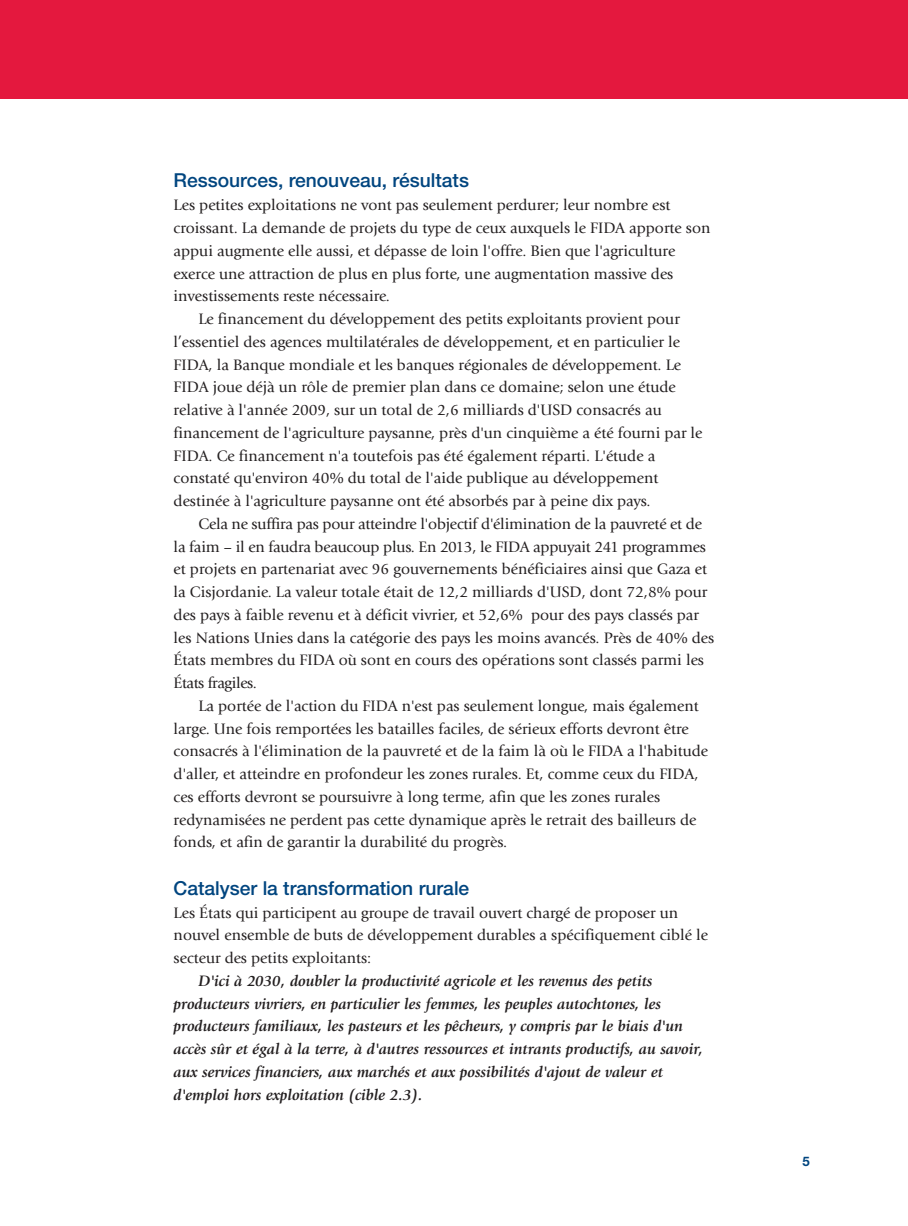
<style>
.page{position:relative;width:908px;height:1226px;background:#fff}
.page>*{position:absolute;margin:0;border:0;box-sizing:border-box;transform-origin:0 0}
.t1{font:500 19.25px "Helvetica Neue";color:#01457f}
.t2{font:15.75px/22.8px "Giovanni";color:#231f20}
.t3{font:italic 700 15.75px/22.8px "Giovanni";color:#231f20}
.t4{font:15.75px "Giovanni";letter-spacing:-.025em;color:#231f20}
.t5{font:700 13.12px "Helvetica Neue";color:#01457f}
</style>
<div class="page">
<div style="left:0;top:0;width:908px;height:98px;background:#e4183e"></div>
<p class="t1" style="left:174px;top:174px;width:297px">Ressources, renouveau, résultats</p>
<p class="t2" style="left:174px;top:195px;width:498px">Les petites exploitations ne vont pas seulement perdurer; leur nombre est</p>
<p class="t2" style="left:174px;top:218px;width:538px">croissant. La demande de projets du type de ceux auxquels le FIDA apporte son</p>
<p class="t2" style="left:174px;top:240px;width:503px">appui augmente elle aussi, et dépasse de loin l'offre. Bien que l'agriculture</p>
<p class="t2" style="left:174px;top:263px;width:501px">exerce une attraction de plus en plus forte, une augmentation massive des</p>
<p class="t2" style="left:174px;top:286px;width:218px">investissements reste nécessaire.</p>
<p class="t2" style="left:198px;top:309px;width:483px">Le financement du développement des petits exploitants provient pour</p>
<p class="t2" style="left:174px;top:331px;width:508px">l’essentiel des agences multilatérales de développement, et en particulier le</p>
<p class="t2" style="left:174px;top:354px;width:509px">FIDA, la Banque mondiale et les banques régionales de développement. Le</p>
<p class="t2" style="left:174px;top:377px;width:503px">FIDA joue déjà un rôle de premier plan dans ce domaine; selon une étude</p>
<p class="t2" style="left:174px;top:399px;width:489px">relative à l'année 2009, sur un total de 2,6 milliards d'USD consacrés au</p>
<p class="t2" style="left:174px;top:422px;width:530px">financement de l'agriculture paysanne, près d'un cinquième a été fourni par le</p>
<p class="t2" style="left:174px;top:445px;width:483px">FIDA. Ce financement n'a toutefois pas été également réparti. L'étude a</p>
<p class="t2" style="left:174px;top:468px;width:486px">constaté qu'environ 40% du total de l'aide publique au développement</p>
<p class="t2" style="left:174px;top:490px;width:478px">destinée à l'agriculture paysanne ont été absorbés par à peine dix pays.</p>
<p class="t2" style="left:198px;top:513px;width:505px">Cela ne suffira pas pour atteindre l'objectif d'élimination de la pauvreté et de</p>
<p class="t2" style="left:174px;top:536px;width:534px">la faim – il en faudra beaucoup plus. En 2013, le FIDA appuyait 241 programmes</p>
<p class="t2" style="left:174px;top:559px;width:535px">et projets en partenariat avec 96 gouvernements bénéficiaires ainsi que Gaza et</p>
<p class="t2" style="left:174px;top:581px;width:535px">la Cisjordanie. La valeur totale était de 12,2 milliards d'USD, dont 72,8% pour</p>
<p class="t2" style="left:174px;top:604px;width:527px">des pays à faible revenu et à déficit vivrier, et 52,6% pour des pays classés par</p>
<p class="t2" style="left:174px;top:627px;width:542px">les Nations Unies dans la catégorie des pays les moins avancés. Près de 40% des</p>
<p class="t2" style="left:174px;top:650px;width:532px">États membres du FIDA où sont en cours des opérations sont classés parmi les</p>
<p class="t4" style="left:174px;top:676px;width:85px">États fragiles.</p>
<p class="t2" style="left:198px;top:695px;width:502px">La portée de l'action du FIDA n'est pas seulement longue, mais également</p>
<p class="t2" style="left:174px;top:718px;width:517px">large. Une fois remportées les batailles faciles, de sérieux efforts devront être</p>
<p class="t2" style="left:174px;top:741px;width:536px">consacrés à l'élimination de la pauvreté et de la faim là où le FIDA a l'habitude</p>
<p class="t2" style="left:174px;top:763px;width:526px">d'aller, et atteindre en profondeur les zones rurales. Et, comme ceux du FIDA,</p>
<p class="t2" style="left:174px;top:786px;width:488px">ces efforts devront se poursuivre à long terme, afin que les zones rurales</p>
<p class="t2" style="left:174px;top:809px;width:524px">redynamisées ne perdent pas cette dynamique après le retrait des bailleurs de</p>
<p class="t2" style="left:174px;top:832px;width:335px">fonds, et afin de garantir la durabilité du progrès.</p>
<p class="t1" style="left:174px;top:881px;width:297px">Catalyser la transformation rurale</p>
<p class="t2" style="left:174px;top:902px;width:536px">Les États qui participent au groupe de travail ouvert chargé de proposer un nouvel ensemble de buts de développement durables a spécifiquement ciblé le secteur des petits exploitants:</p>
<p class="t3" style="left:174px;top:970px;width:531px;text-indent:25px">D'ici à 2030, doubler la productivité agricole et les revenus des petits producteurs vivriers, en particulier les femmes, les peuples autochtones, les producteurs familiaux, les pasteurs et les pêcheurs, y compris par le biais d'un accès sûr et égal à la terre, à d'autres ressources et intrants productifs, au savoir, aux services financiers, aux marchés et aux possibilités d'ajout de valeur et d'emploi hors exploitation (cible 2.3).</p>
<p class="t5" style="left:802px;top:1156px;width:9px">5</p>
</div>
